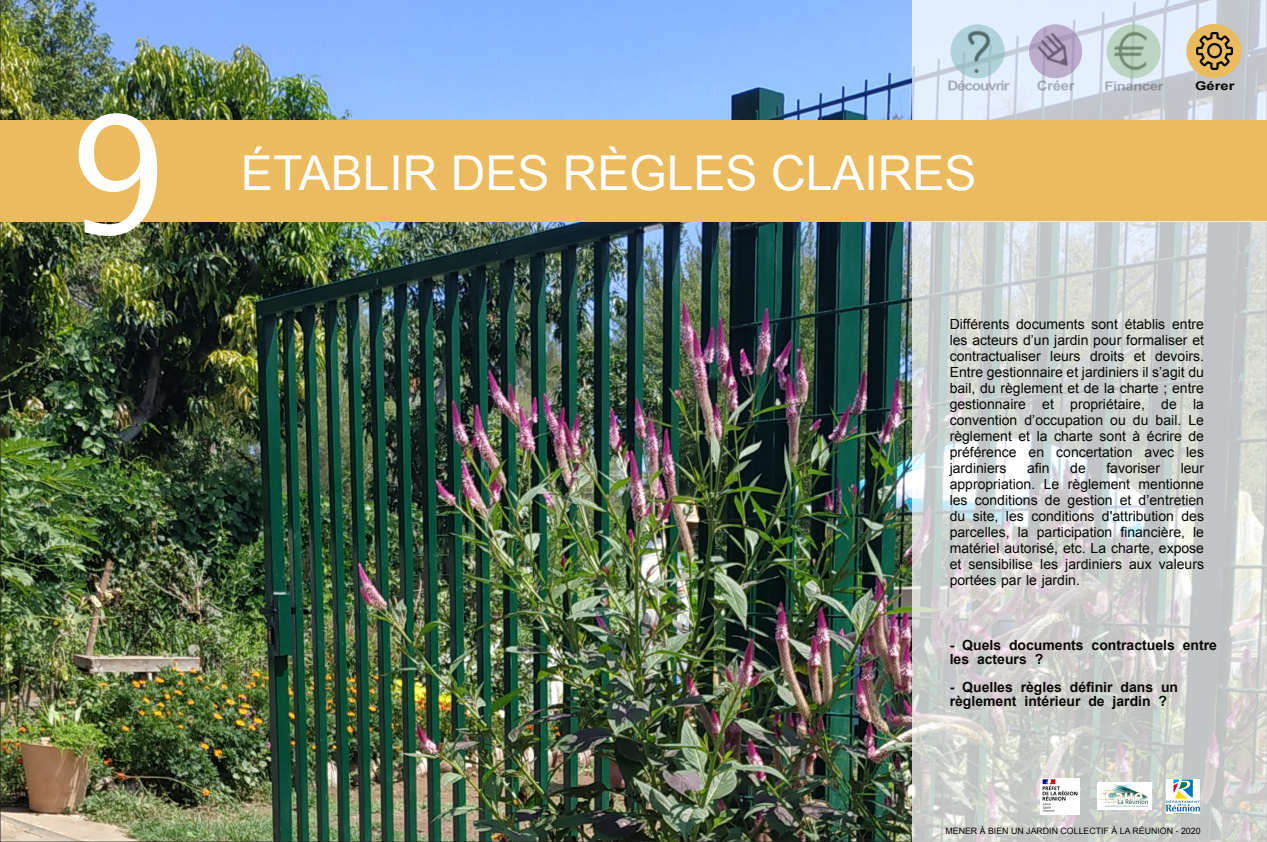
<style>
.page{position:relative;width:1267px;height:842px;background:#fff}
.page>*{position:absolute;margin:0;border:0;box-sizing:border-box;transform-origin:0 0}
.t1{font:161.6px "Lucida Grande";color:#fff}
.t2{font:48px "Arial";color:#fff}
.t3{font:14px/16px "Arial";color:#080704;text-align:justify}
.t4{font:700 14px/14px "Arial";color:#0c0806}
.t5{font:700 12px "Arial";letter-spacing:.005em;color:#080704;scale:1.23 1}
.t6{font:8.8px "Arial";color:#080704}
</style>
<div class="page">
<img style="left:0;top:0;width:913px;height:842px">
<div style="left:0;top:120px;width:1267px;height:101px;background:#ebbb5f"></div>
<div style="left:913px;top:221px;width:354px;height:621px;background:#fff;opacity:.75"></div>
<div style="left:913px;top:0;width:354px;height:120px;background:#fff;opacity:.75"></div>
<img style="left:1037px;top:81px;width:38px;height:10px">
<img style="left:1105px;top:81px;width:58px;height:10px">
<img style="left:948px;top:81px;width:61px;height:9px">
<div style="left:950px;top:24px;width:54px;height:54px;background:#7db6b7;border-radius:50%;opacity:.5"></div>
<div style="left:1029px;top:24px;width:53px;height:54px;background:#946b9c;border-radius:50%;opacity:.5"></div>
<div style="left:1106px;top:24px;width:54px;height:54px;background:#93bb85;border-radius:50%;opacity:.5"></div>
<div style="left:1186px;top:24px;width:55px;height:54px;background:#ebbb5f;border-radius:50%"></div>
<img style="left:1196px;top:33px;width:36px;height:36px">
<img style="left:1166px;top:780px;width:33px;height:33px">
<img style="left:1097px;top:782px;width:54px;height:27px">
<img style="left:1040px;top:778px;width:39px;height:36px">
<h1 class="t1" style="left:66px;top:106px;width:103px">9</h1>
<h2 class="t2" style="left:241px;top:155px;width:737px">ÉTABLIR DES RÈGLES CLAIRES</h2>
<p class="t5" style="left:1195px;top:81px;width:34px">Gérer</p>
<p class="t3" style="left:949px;top:317px;width:256px">Différents documents sont établis entre les acteurs d’un jardin pour formaliser et contractualiser leurs droits et devoirs.<br>Entre gestionnaire et jardiniers il s’agit du bail, du règlement et de la charte ; entre gestionnaire et propriétaire, de la convention d’occupation ou du bail. Le règlement et la charte sont à écrire de préférence en concertation avec les jardiniers</p>
<p class="t3" style="left:1027px;top:461px;width:24px">afin</p>
<p class="t3" style="left:1070px;top:461px;width:17px">de</p>
<p class="t3" style="left:1106px;top:461px;width:55px">favoriser</p>
<p class="t3" style="left:949px;top:461px;width:256px;text-indent:231px">leur appropriation. Le règlement mentionne les conditions de gestion et d’entretien du site, les conditions d'attribution des parcelles, la participation financière, le matériel autorisé, etc. La charte, expose et sensibilise les jardiniers aux valeurs portées par le jardin.</p>
<p class="t4" style="left:949px;top:639px;width:269px">- Quels documents contractuels entre les acteurs ?</p>
<p class="t4" style="left:949px;top:681px;width:230px">- Quelles règles définir dans un règlement intérieur de jardin ?</p>
<p class="t6" style="left:945px;top:827px;width:257px">MENER À BIEN UN JARDIN COLLECTIF À LA RÉUNION - 2020</p>
</div>
